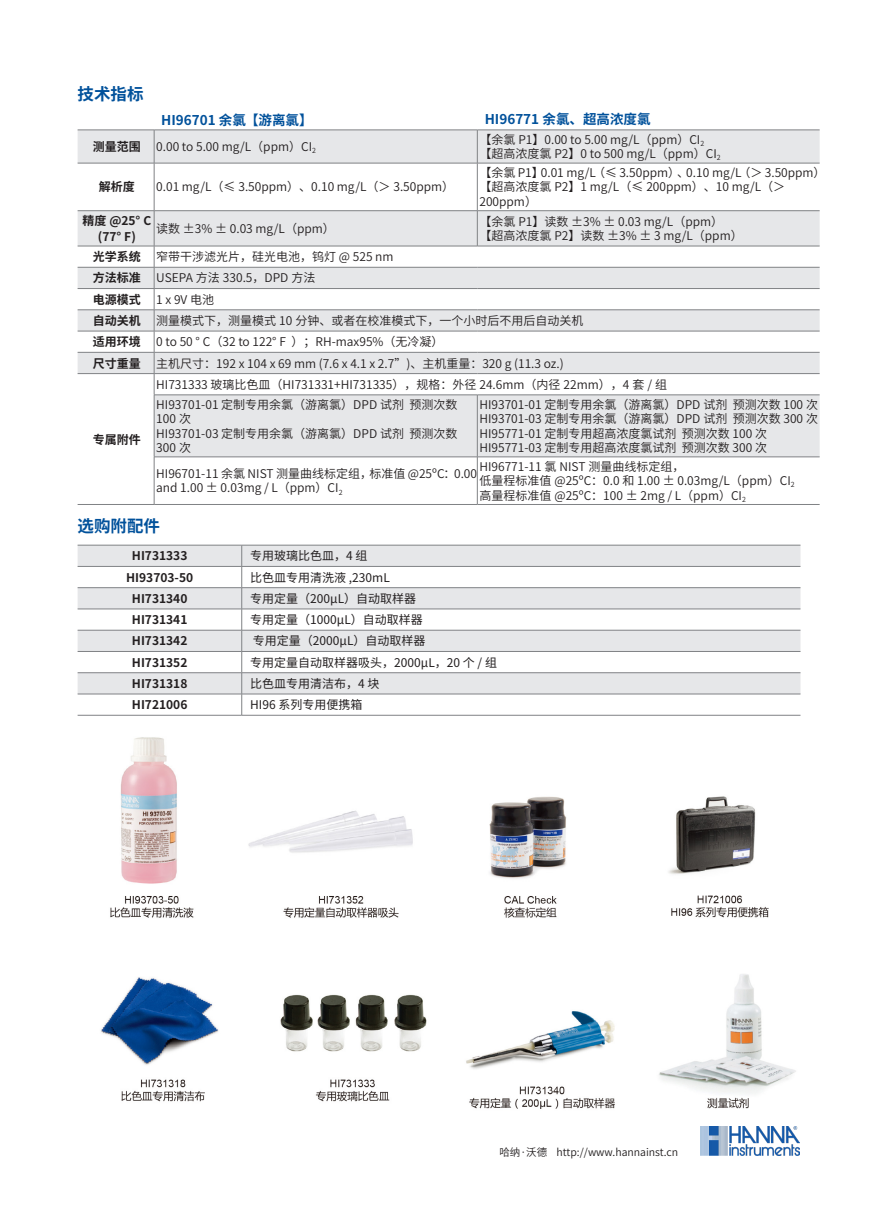
<style>
.page{position:relative;width:893px;height:1212px;background:#fff}
.page>*{position:absolute;margin:0;border:0;box-sizing:border-box;transform-origin:0 0}
.t1{font:700 16.5px "Source Han Sans SC";color:#01519b}
.t2{font:700 13.5px "Source Han Sans SC";color:#01519b}
.t3{font:12px/14.4px "Source Han Sans SC";color:#231f20}
.t4{font:12px "Source Han Sans SC";color:#231f20}
.t5{font:700 12px/16.5px "Source Han Sans SC";color:#231f20;text-align:center}
.t6{font:10.5px "Source Han Sans SC";color:#231f20}
</style>
<div class="page">
<img style="left:700px;top:1127px;width:99px;height:29px">
<svg style="left:78px;top:546px;width:722px;height:148px;fill:#e6e7e9"></svg>
<hr style="left:78px;top:545px;width:164px;height:1px;background:#808285">
<hr style="left:78px;top:566px;width:164px;height:1px;background:#808285">
<hr style="left:78px;top:587px;width:164px;height:1px;background:#808285">
<hr style="left:78px;top:609px;width:164px;height:1px;background:#808285">
<hr style="left:78px;top:630px;width:164px;height:1px;background:#808285">
<hr style="left:78px;top:651px;width:164px;height:1px;background:#808285">
<hr style="left:78px;top:672px;width:164px;height:1px;background:#808285">
<hr style="left:78px;top:694px;width:164px;height:1px;background:#808285">
<hr style="left:78px;top:715px;width:164px;height:1px;background:#808285">
<hr style="left:242px;top:545px;width:558px;height:1px;background:#808285">
<hr style="left:242px;top:566px;width:558px;height:1px;background:#808285">
<hr style="left:242px;top:587px;width:558px;height:1px;background:#808285">
<hr style="left:242px;top:609px;width:558px;height:1px;background:#808285">
<hr style="left:242px;top:630px;width:558px;height:1px;background:#808285">
<hr style="left:242px;top:651px;width:558px;height:1px;background:#808285">
<hr style="left:242px;top:672px;width:558px;height:1px;background:#808285">
<hr style="left:242px;top:694px;width:558px;height:1px;background:#808285">
<svg style="left:241px;top:545px;width:1px;height:170px"></svg>
<hr style="left:242px;top:715px;width:558px;height:1px;background:#808285">
<svg style="left:78px;top:131px;width:742px;height:326px;fill:#e6e7e9"></svg>
<hr style="left:78px;top:130px;width:76px;height:1px;background:#808285">
<hr style="left:78px;top:163px;width:76px;height:1px;background:#808285">
<hr style="left:78px;top:210px;width:76px;height:1px;background:#808285">
<hr style="left:78px;top:246px;width:76px;height:1px;background:#808285">
<hr style="left:78px;top:267px;width:76px;height:1px;background:#808285">
<hr style="left:78px;top:288px;width:76px;height:1px;background:#808285">
<hr style="left:78px;top:310px;width:76px;height:1px;background:#808285">
<hr style="left:78px;top:331px;width:76px;height:1px;background:#808285">
<hr style="left:78px;top:352px;width:76px;height:1px;background:#808285">
<hr style="left:78px;top:373px;width:76px;height:1px;background:#808285">
<hr style="left:78px;top:504px;width:76px;height:1px;background:#808285">
<hr style="left:477px;top:130px;width:343px;height:1px;background:#808285">
<hr style="left:477px;top:163px;width:343px;height:1px;background:#808285">
<hr style="left:477px;top:210px;width:343px;height:1px;background:#808285">
<hr style="left:477px;top:246px;width:343px;height:1px;background:#808285">
<hr style="left:154px;top:310px;width:323px;height:1px;background:#808285">
<hr style="left:477px;top:310px;width:343px;height:1px;background:#808285">
<hr style="left:154px;top:331px;width:323px;height:1px;background:#808285">
<hr style="left:477px;top:331px;width:343px;height:1px;background:#808285">
<hr style="left:154px;top:352px;width:323px;height:1px;background:#808285">
<hr style="left:477px;top:352px;width:343px;height:1px;background:#808285">
<hr style="left:154px;top:373px;width:323px;height:1px;background:#808285">
<hr style="left:477px;top:373px;width:343px;height:1px;background:#808285">
<hr style="left:477px;top:395px;width:343px;height:1px;background:#808285">
<hr style="left:477px;top:457px;width:343px;height:1px;background:#808285">
<hr style="left:477px;top:504px;width:343px;height:1px;background:#808285">
<hr style="left:154px;top:130px;width:323px;height:1px;background:#808285">
<hr style="left:154px;top:130px;width:1px;height:33px;background:#808285">
<hr style="left:154px;top:163px;width:323px;height:1px;background:#808285">
<hr style="left:154px;top:163px;width:1px;height:47px;background:#808285">
<hr style="left:154px;top:210px;width:323px;height:1px;background:#808285">
<hr style="left:154px;top:211px;width:1px;height:35px;background:#808285">
<hr style="left:477px;top:130px;width:1px;height:33px;background:#808285">
<hr style="left:477px;top:163px;width:1px;height:47px;background:#808285">
<hr style="left:477px;top:211px;width:1px;height:35px;background:#808285">
<hr style="left:154px;top:246px;width:323px;height:1px;background:#808285">
<hr style="left:154px;top:267px;width:323px;height:1px;background:#808285">
<svg style="left:154px;top:246px;width:1px;height:149px"></svg>
<hr style="left:477px;top:267px;width:343px;height:1px;background:#808285">
<hr style="left:154px;top:288px;width:323px;height:1px;background:#808285">
<hr style="left:477px;top:288px;width:343px;height:1px;background:#808285">
<hr style="left:154px;top:395px;width:323px;height:1px;background:#808285">
<hr style="left:154px;top:395px;width:1px;height:62px;background:#808285">
<hr style="left:477px;top:395px;width:1px;height:62px;background:#808285">
<hr style="left:154px;top:457px;width:323px;height:1px;background:#808285">
<hr style="left:154px;top:457px;width:1px;height:47px;background:#808285">
<hr style="left:477px;top:457px;width:1px;height:47px;background:#808285">
<hr style="left:154px;top:504px;width:323px;height:1px;background:#808285">
<img style="left:110px;top:737px;width:659px;height:181px">
<img style="left:101px;top:977px;width:326px;height:125px">
<img style="left:466px;top:1011px;width:149px;height:98px">
<img style="left:659px;top:974px;width:137px;height:135px">
<div style="left:471px;top:721px;width:303px;height:57px;background:#fff"></div>
<h1 class="t1" style="left:78px;top:84px;width:67px">技术指标</h1>
<p class="t2" style="left:161px;top:112px;width:153px">HI96701 余氯【游离氯】</p>
<p class="t2" style="left:485px;top:111px;width:167px">HI96771 余氯、超高浓度氯</p>
<p class="t5" style="left:93px;top:139px;width:50px">测量范围</p>
<p class="t3" style="left:156px;top:140px;width:161px">0.00 to 5.00 mg/L（ppm）CI<sub>2</sub></p>
<p class="t3" style="left:479px;top:132px;width:243px">【余氯 P1】0.00 to 5.00 mg/L（ppm）CI<sub>2<br></sub>【超高浓度氯 P2】0 to 500 mg/L（ppm）CI<sub>2</sub></p>
<p class="t5" style="left:99px;top:179px;width:37px">解析度</p>
<p class="t3" style="left:156px;top:180px;width:299px">0.01 mg/L（≤ 3.50ppm）、0.10 mg/L（＞ 3.50ppm）</p>
<p class="t3" style="left:479px;top:166px;width:348px">【余氯 P1】0.01 mg/L（≤ 3.50ppm）、0.10 mg/L（＞ 3.50ppm）【超高浓度氯 P2】1 mg/L（≤ 200ppm）、10 mg/L（＞<br>200ppm）</p>
<p class="t5" style="left:82px;top:212px;width:70px">精度 @25° C (77° F)</p>
<p class="t3" style="left:156px;top:222px;width:180px">读数 ±3% ± 0.03 mg/L（ppm）</p>
<p class="t3" style="left:479px;top:214px;width:265px">【余氯 P1】读数 ±3% ± 0.03 mg/L（ppm）<br>【超高浓度氯 P2】读数 ±3% ± 3 mg/L（ppm）</p>
<p class="t5" style="left:93px;top:249px;width:50px">光学系统</p>
<p class="t3" style="left:156px;top:250px;width:239px">窄带干涉滤光片，硅光电池，钨灯 @ 525 nm</p>
<p class="t5" style="left:93px;top:270px;width:50px">方法标准</p>
<p class="t3" style="left:156px;top:271px;width:161px">USEPA 方法 330.5，DPD 方法</p>
<p class="t5" style="left:93px;top:291px;width:50px">电源模式</p>
<p class="t3" style="left:156px;top:292px;width:59px">1 x 9V 电池</p>
<p class="t5" style="left:93px;top:313px;width:50px">自动关机</p>
<p class="t3" style="left:156px;top:314px;width:429px">测量模式下，测量模式 10 分钟、或者在校准模式下，一个小时后不用后自动关机</p>
<p class="t5" style="left:93px;top:334px;width:50px">适用环境</p>
<p class="t3" style="left:156px;top:335px;width:289px">0 to 50 ° C（32 to 122° F ）；RH-max95%（无冷凝）</p>
<p class="t5" style="left:93px;top:355px;width:50px">尺寸重量</p>
<p class="t3" style="left:156px;top:356px;width:409px">主机尺寸：192 x 104 x 69 mm (7.6 x 4.1 x 2.7”)、主机重量：320 g (11.3 oz.)</p>
<p class="t5" style="left:93px;top:431px;width:50px">专属附件</p>
<p class="t3" style="left:156px;top:375px;width:512px;line-height:20.1px">HI731333 玻璃比色皿（HI731331+HI731335），规格：外径 24.6mm（内径 22mm），4 套 / 组<br>HI93701-01 定制专用余氯（游离氯）DPD 试剂 预测次数</p>
<p class="t3" style="left:156px;top:412px;width:303px">100 次<br>HI93701-03 定制专用余氯（游离氯）DPD 试剂 预测次数<br>300 次</p>
<p class="t3" style="left:479px;top:397px;width:340px">HI93701-01 定制专用余氯（游离氯）DPD 试剂 预测次数 100 次HI93701-03 定制专用余氯（游离氯）DPD 试剂 预测次数 300 次HI95771-01 定制专用超高浓度氯试剂 预测次数 100 次HI95771-03 定制专用超高浓度氯试剂 预测次数 300 次</p>
<p class="t3" style="left:156px;top:467px;width:322px">HI96701-11 余氯 NIST 测量曲线标定组，标准值 @25ºC：0.00 and 1.00 ± 0.03mg / L（ppm）CI<sub>2</sub></p>
<p class="t3" style="left:479px;top:459px;width:317px">HI96771-11 氯 NIST 测量曲线标定组，<br>低量程标准值 @25ºC：0.0 和 1.00 ± 0.03mg/L（ppm）CI<sub>2</sub>高量程标准值 @25ºC：100 ± 2mg / L（ppm）CI<sub>2</sub></p>
<h1 class="t1" style="left:78px;top:516px;width:84px">选购附配件</h1>
<p class="t5" style="left:132px;top:548px;width:57px">HI731333</p>
<p class="t4" style="left:250px;top:549px;width:119px">专用玻璃比色皿，4 组</p>
<p class="t5" style="left:126px;top:569px;width:68px">HI93703-50</p>
<p class="t4" style="left:250px;top:570px;width:141px">比色皿专用清洗液 ,230mL</p>
<p class="t5" style="left:132px;top:590px;width:57px">HI731340</p>
<p class="t4" style="left:250px;top:592px;width:168px">专用定量（200μL）自动取样器</p>
<p class="t5" style="left:132px;top:612px;width:57px">HI731341</p>
<p class="t4" style="left:250px;top:613px;width:174px">专用定量（1000μL）自动取样器</p>
<p class="t5" style="left:132px;top:633px;width:57px">HI731342</p>
<p class="t4" style="left:253px;top:634px;width:174px">专用定量（2000μL）自动取样器</p>
<p class="t5" style="left:132px;top:654px;width:57px">HI731352</p>
<p class="t4" style="left:250px;top:655px;width:248px">专用定量自动取样器吸头，2000μL，20 个 / 组</p>
<p class="t5" style="left:132px;top:675px;width:57px">HI731318</p>
<p class="t4" style="left:250px;top:677px;width:131px">比色皿专用清洁布，4 块</p>
<p class="t5" style="left:132px;top:697px;width:57px">HI721006</p>
<p class="t4" style="left:250px;top:698px;width:114px">HI96 系列专用便携箱</p>
<p class="t6" style="left:499px;top:1146px;width:180px">哈纳·沃德 http://www.hannainst.cn</p>
</div>
